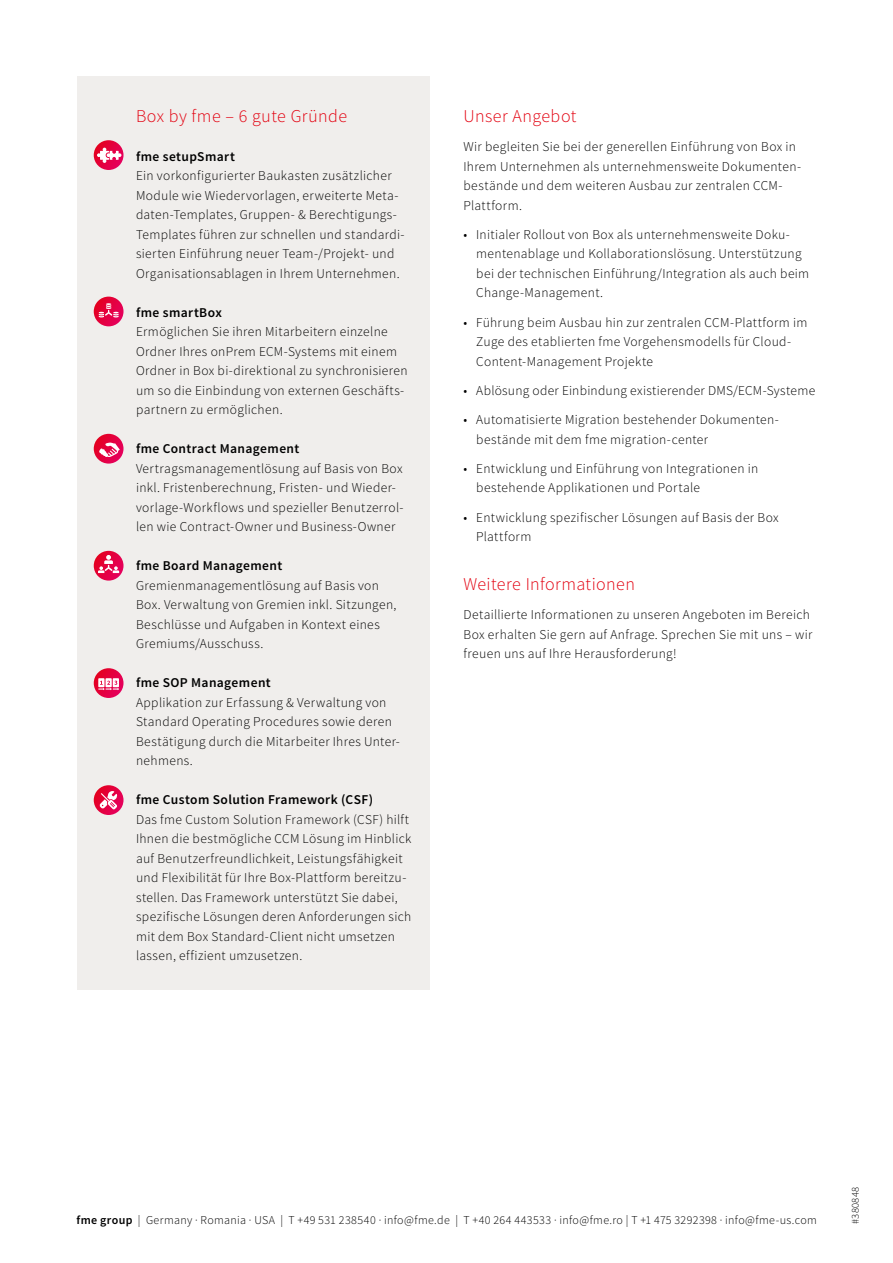
<style>
.page{position:relative;width:893px;height:1263px;background:#fff}
.page>*{position:absolute;margin:0;border:0;box-sizing:border-box;transform-origin:0 0}
.t1{font:300 18px "Source Sans Pro";letter-spacing:.025em;color:#e3000f}
.t2{font:300 13.5px/19.5px "Source Sans Pro";letter-spacing:.025em;color:#000}
.t3{font:600 13.5px "Source Sans Pro";letter-spacing:.03em;color:#000}
.t4{font:300 12px "Source Sans Pro";letter-spacing:.03em;color:#000}
.t5{font:300 10.5px "Source Sans Pro";letter-spacing:.03em;color:#000}
.s1{font-weight:600}
</style>
<div class="page">
<div style="left:77px;top:77px;width:352px;height:913px;background:#f0eeec"></div>
<svg style="left:94px;top:297px;width:30px;height:29px"></svg>
<svg style="left:99px;top:303px;width:20px;height:14px"></svg>
<svg style="left:94px;top:668px;width:30px;height:30px"></svg>
<svg style="left:98px;top:678px;width:21px;height:12px"></svg>
<svg style="left:94px;top:551px;width:30px;height:30px"></svg>
<svg style="left:98px;top:555px;width:21px;height:18px"></svg>
<svg style="left:94px;top:434px;width:30px;height:30px"></svg>
<svg style="left:99px;top:443px;width:21px;height:14px"></svg>
<svg style="left:94px;top:785px;width:30px;height:30px"></svg>
<svg style="left:99px;top:791px;width:18px;height:18px"></svg>
<svg style="left:94px;top:140px;width:30px;height:30px"></svg>
<svg style="left:97px;top:148px;width:24px;height:15px"></svg>
<h1 class="t1" style="left:136px;top:105px;width:213px">Box by fme – 6 gute Gründe</h1>
<p class="t3" style="left:136px;top:148px;width:100px">fme setupSmart</p>
<p class="t2" style="left:136px;top:166px;width:270px">Ein vorkonfigurierter Baukasten zusätzlicher Module wie Wiedervorlagen, erweiterte Meta&shy;daten-Templates, Gruppen- &amp; Berechtigungs-Templates führen zur schnellen und standardi&shy;sierten Einführung neuer Team-/Projekt- und Organisationsablagen in Ihrem Unternehmen.</p>
<p class="t3" style="left:136px;top:304px;width:87px">fme smartBox</p>
<p class="t2" style="left:136px;top:322px;width:273px">Ermöglichen Sie ihren Mitarbeitern einzelne Ordner Ihres onPrem ECM-Systems mit einem Ordner in Box bi-direktional zu synchronisieren um so die Einbindung von externen Geschäfts&shy;partnern zu ermöglichen.</p>
<p class="t3" style="left:136px;top:440px;width:165px">fme Contract Management</p>
<p class="t2" style="left:136px;top:459px;width:269px">Vertragsmanagementlösung auf Basis von Box inkl. Fristenberechnung, Fristen- und Wieder&shy;vorlage-Workflows und spezieller Benutzerrol&shy;len wie Contract-Owner und Business-Owner</p>
<p class="t3" style="left:136px;top:557px;width:148px">fme Board Management</p>
<p class="t2" style="left:136px;top:576px;width:262px">Gremienmanagementlösung auf Basis von Box. Verwaltung von Gremien inkl. Sitzungen, Beschlüsse und Aufgaben in Kontext eines Gremiums/Ausschuss.</p>
<p class="t3" style="left:136px;top:674px;width:136px">fme SOP Management</p>
<p class="t2" style="left:136px;top:693px;width:265px">Applikation zur Erfassung &amp; Verwaltung von Standard Operating Procedures sowie deren Bestätigung durch die Mitarbeiter Ihres Unter&shy;nehmens.</p>
<p class="t3" style="left:136px;top:791px;width:239px">fme Custom Solution Framework (CSF)</p>
<p class="t2" style="left:136px;top:809px;width:277px">Das fme Custom Solution Framework (CSF) hilft Ihnen die bestmögliche CCM Lösung im Hinblick auf Benutzerfreundlichkeit, Leistungsfähigkeit und Flexibilität für Ihre Box-Plattform bereitzu&shy;stellen. Das Framework unterstützt Sie dabei, spezifische Lösungen deren Anforderungen sich mit dem Box Standard-Client nicht umsetzen lassen, effizient umzusetzen.</p>
<h1 class="t1" style="left:463px;top:105px;width:115px">Unser Angebot</h1>
<p class="t2" style="left:463px;top:137px;width:339px">Wir begleiten Sie bei der generellen Einführung von Box in Ihrem Unternehmen als unternehmensweite Dokumenten&shy;bestände und dem weiteren Ausbau zur zentralen CCM-Plattform.</p>
<p class="t2" style="left:476px;top:225px;width:334px;text-indent:-13px">• Initialer Rollout von Box als unternehmensweite Doku&shy;mentenablage und Kollaborationslösung. Unterstützung bei der technischen Einführung/Integration als auch beim Change-Management.</p>
<p class="t2" style="left:476px;top:312px;width:333px;text-indent:-13px">• Führung beim Ausbau hin zur zentralen CCM-Plattform im<br>Zuge des etablierten fme Vorgehensmodells für Cloud-<br>Content-Management Projekte</p>
<p class="t2" style="left:463px;top:381px;width:353px">• Ablösung oder Einbindung existierender DMS/ECM-Systeme</p>
<p class="t2" style="left:476px;top:410px;width:303px;text-indent:-13px">• Automatisierte Migration bestehender Dokumenten&shy;bestände mit dem fme migration-center</p>
<p class="t2" style="left:476px;top:459px;width:284px;text-indent:-13px">• Entwicklung und Einführung von Integrationen in bestehende Applikationen und Portale</p>
<p class="t2" style="left:476px;top:507px;width:304px;text-indent:-13px">• Entwicklung spezifischer Lösungen auf Basis der Box<br>Plattform</p>
<h1 class="t1" style="left:463px;top:573px;width:173px">Weitere Informationen</h1>
<p class="t2" style="left:463px;top:605px;width:350px">Detaillierte Informationen zu unseren Angeboten im Bereich<br>Box erhalten Sie gern auf Anfrage. Sprechen Sie mit uns – wir freuen uns auf Ihre Herausforderung!</p>
<p class="t4" style="left:77px;top:1212px;width:742px"><span class="s1">fme group</span> | Germany · Romania · USA | T +49 531 238540 · info@fme.de | T +40 264 443533 · info@fme.ro | T +1 475 3292398 · info@fme-us.com</p>
<p class="t5" style="left:849px;top:1224px;width:38px;rotate:-90deg">#380848</p>
</div>
